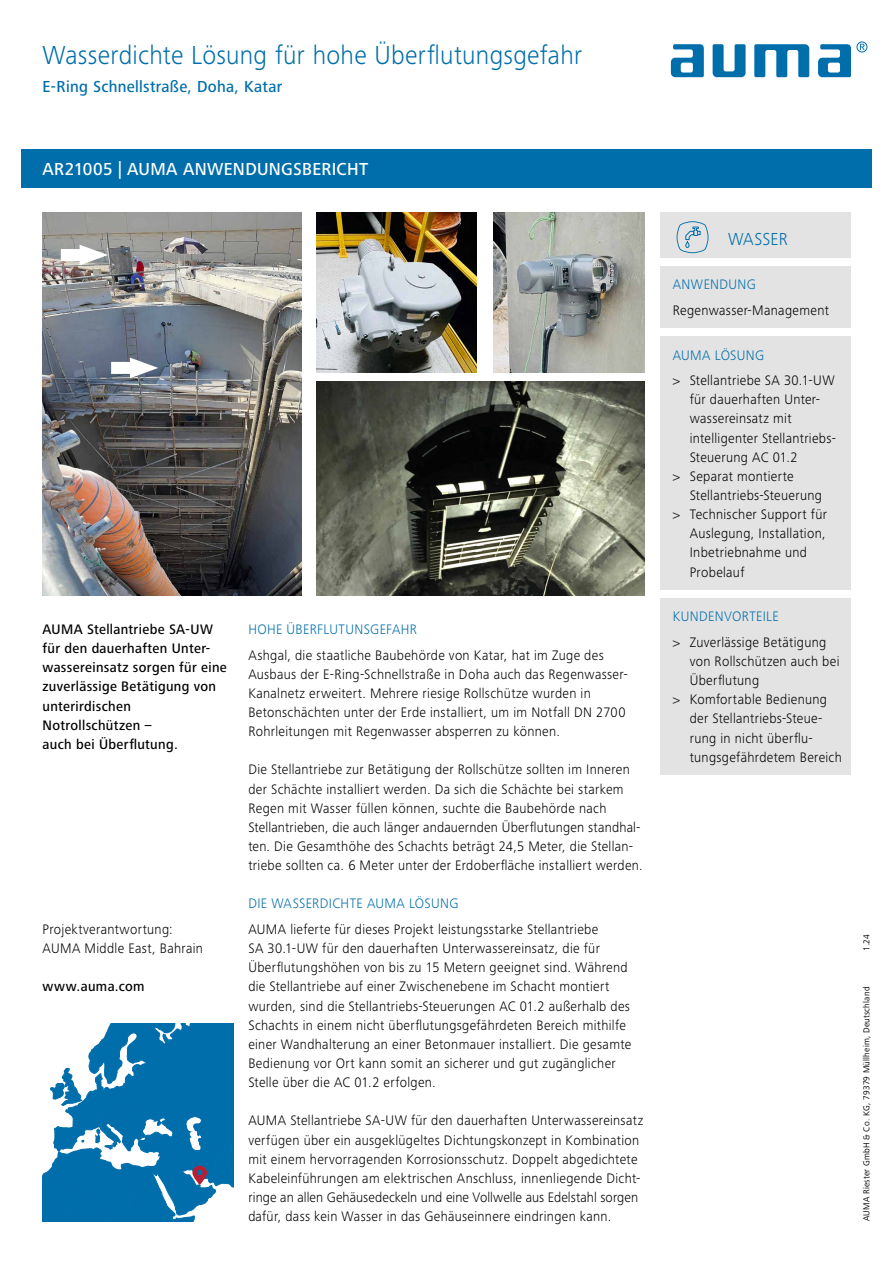
<style>
.page{position:relative;width:893px;height:1268px;background:#fff}
.page>*{position:absolute;margin:0;border:0;box-sizing:border-box;transform-origin:0 0}
.t1{font:300 27px "Frutiger Next LTW1 G";letter-spacing:.01em;color:#006eab;scale:.95 1}
.t2{font:500 18px "Frutiger Next LTW1 G";letter-spacing:.02em;color:#fff;scale:.95 1}
.t3{font:300 18px "Frutiger Next LTW1 G";letter-spacing:.005em;color:#006eab;scale:.95 1}
.t4{font:500 16.5px "Frutiger Next LTW1 G";letter-spacing:.02em;color:#006eab;scale:.95 1}
.t5{font:300 14.25px/19.2px "Frutiger Next LTW1 G";letter-spacing:.025em;color:#000;scale:.95 1}
.t6{font:500 14.25px/19.2px "Frutiger Next LTW1 G";letter-spacing:.025em;color:#000;scale:.95 1}
.t7{font:300 14.25px "Frutiger Next LTW1 G";letter-spacing:.03em;color:#006eab;scale:.95 1}
.t8{font:9px "Frutiger Next LTW1 G";letter-spacing:.025em;color:#000;scale:.95 1}
</style>
<div class="page">
<svg style="left:713px;top:44px;width:33px;height:33px"></svg>
<svg style="left:754px;top:44px;width:55px;height:33px"></svg>
<svg style="left:671px;top:44px;width:33px;height:33px"></svg>
<svg style="left:818px;top:41px;width:49px;height:36px"></svg>
<img style="left:43px;top:213px;width:259px;height:382px">
<img style="left:317px;top:213px;width:160px;height:159px">
<img style="left:493px;top:213px;width:152px;height:159px">
<img style="left:317px;top:381px;width:328px;height:214px">
<div style="left:61px;top:249px;width:30px;height:12px;background:#fff"></div>
<svg style="left:80px;top:244px;width:28px;height:21px"></svg>
<div style="left:111px;top:362px;width:31px;height:12px;background:#fff"></div>
<svg style="left:130px;top:357px;width:28px;height:21px"></svg>
<svg style="left:43px;top:1023px;width:190px;height:198px"></svg>
<div style="left:21px;top:149px;width:851px;height:38px;background:#006eab"></div>
<div style="left:660px;top:212px;width:190px;height:46px;background:#e3e3e3"></div>
<div style="left:660px;top:266px;width:190px;height:31px;background:#e3e3e3"></div>
<div style="left:660px;top:296px;width:190px;height:32px;background:#e3e3e3"></div>
<div style="left:660px;top:336px;width:190px;height:32px;background:#e3e3e3"></div>
<div style="left:660px;top:366px;width:190px;height:108px;background:#e3e3e3"></div>
<div style="left:660px;top:462px;width:190px;height:51px;background:#e3e3e3"></div>
<div style="left:660px;top:500px;width:190px;height:89px;background:#e3e3e3"></div>
<div style="left:660px;top:598px;width:190px;height:31px;background:#e3e3e3"></div>
<div style="left:660px;top:628px;width:190px;height:69px;background:#e3e3e3"></div>
<div style="left:660px;top:685px;width:190px;height:89px;background:#e3e3e3"></div>
<svg style="left:677px;top:221px;width:31px;height:32px"></svg>
<h1 class="t1" style="left:43px;top:40px;width:569px">Wasserdichte Lösung für hohe Überflutungsgefahr</h1>
<p class="t4" style="left:43px;top:77px;width:254px">E-Ring Schnellstraße, Doha, Katar</p>
<p class="t2" style="left:43px;top:158px;width:344px">AR21005 | AUMA ANWENDUNGSBERICHT</p>
<p class="t6" style="left:43px;top:620px;width:196px">AUMA Stellantriebe SA-UW für den dauerhaften Unter&shy;wassereinsatz sorgen für eine zuverlässige Betätigung von unterirdischen<br>Notrollschützen –<br>auch bei Überflutung.</p>
<p class="t5" style="left:43px;top:919px;width:170px">Projektverantwortung:<br>AUMA Middle East, Bahrain</p>
<p class="t6" style="left:43px;top:977px;width:109px">www.auma.com</p>
<p class="t7" style="left:248px;top:621px;width:179px">HOHE ÜBERFLUTUNSGEFAHR</p>
<p class="t5" style="left:248px;top:645px;width:401px">Ashgal, die staatliche Baubehörde von Katar, hat im Zuge des Ausbaus der E-Ring-Schnellstraße in Doha auch das Regenwasser-Kanalnetz erweitert. Mehrere riesige Rollschütze wurden in Betonschächten unter der Erde installiert, um im Notfall DN 2700<br>Rohrleitungen mit Regenwasser absperren zu können.</p>
<p class="t5" style="left:248px;top:760px;width:417px">Die Stellantriebe zur Betätigung der Rollschütze sollten im Inneren der Schächte installiert werden. Da sich die Schächte bei starkem Regen mit Wasser füllen können, suchte die Baubehörde nach Stellantrieben, die auch länger andauernden Überflutungen standhal&shy;ten. Die Gesamthöhe des Schachts beträgt 24,5 Meter, die Stellan&shy;triebe sollten ca. 6 Meter unter der Erdoberfläche installiert werden.</p>
<p class="t7" style="left:248px;top:895px;width:223px">DIE WASSERDICHTE AUMA LÖSUNG</p>
<p class="t5" style="left:248px;top:919px;width:405px">AUMA lieferte für dieses Projekt leistungsstarke Stellantriebe<br>SA 30.1-UW für den dauerhaften Unterwassereinsatz, die für Überflutungshöhen von bis zu 15 Metern geeignet sind. Während die Stellantriebe auf einer Zwischenebene im Schacht montiert wurden, sind die Stellantriebs-Steuerungen AC 01.2 außerhalb des Schachts in einem nicht überflutungsgefährdeten Bereich mithilfe einer Wandhalterung an einer Betonmauer installiert. Die gesamte Bedienung vor Ort kann somit an sicherer und gut zugänglicher Stelle über die AC 01.2 erfolgen.</p>
<p class="t5" style="left:248px;top:1110px;width:417px">AUMA Stellantriebe SA-UW für den dauerhaften Unterwassereinsatz verfügen über ein ausgeklügeltes Dichtungskonzept in Kombination mit einem hervorragenden Korrosionsschutz. Doppelt abgedichtete Kabeleinführungen am elektrischen Anschluss, innenliegende Dicht&shy;ringe an allen Gehäusedeckeln und eine Vollwelle aus Edelstahl sorgen dafür, dass kein Wasser in das Gehäuseinnere eindringen kann.</p>
<p class="t3" style="left:728px;top:228px;width:64px">WASSER</p>
<p class="t7" style="left:673px;top:276px;width:89px">ANWENDUNG</p>
<p class="t5" style="left:673px;top:300px;width:166px">Regenwasser-Management</p>
<p class="t7" style="left:673px;top:346px;width:98px">AUMA LÖSUNG</p>
<p class="t5" style="left:673px;top:370px;width:172px">&gt; Stellantriebe SA 30.1-UW</p>
<p class="t5" style="left:690px;top:390px;width:139px">für dauerhaften Unter-</p>
<p class="t5" style="left:690px;top:409px;width:109px">wassereinsatz mit</p>
<p class="t5" style="left:690px;top:428px;width:155px">intelligenter Stellantriebs-</p>
<p class="t5" style="left:690px;top:447px;width:115px">Steuerung AC 01.2</p>
<p class="t5" style="left:673px;top:466px;width:129px">&gt; Separat montierte</p>
<p class="t5" style="left:690px;top:485px;width:141px">Stellantriebs-Steuerung</p>
<p class="t5" style="left:673px;top:504px;width:164px">&gt; Technischer Support für</p>
<p class="t5" style="left:690px;top:524px;width:145px">Auslegung, Installation,</p>
<p class="t5" style="left:690px;top:543px;width:125px">Inbetriebnahme und</p>
<p class="t5" style="left:690px;top:562px;width:59px">Probelauf</p>
<p class="t7" style="left:673px;top:608px;width:113px">KUNDENVORTEILE</p>
<p class="t5" style="left:673px;top:632px;width:163px">&gt; Zuverlässige Betätigung</p>
<p class="t5" style="left:690px;top:651px;width:159px">von Rollschützen auch bei</p>
<p class="t5" style="left:690px;top:670px;width:75px">Überflutung</p>
<p class="t5" style="left:673px;top:689px;width:164px">&gt; Komfortable Bedienung</p>
<p class="t5" style="left:690px;top:709px;width:141px">der Stellantriebs-Steue-</p>
<p class="t5" style="left:690px;top:728px;width:131px">rung in nicht überflu-</p>
<p class="t5" style="left:690px;top:747px;width:162px">tungsgefährdetem Bereich</p>
<p class="t8" style="left:861px;top:950px;width:19px;rotate:-90deg">1.24</p>
<p class="t8" style="left:861px;top:1220px;width:248px;rotate:-90deg">AUMA Riester GmbH &amp; Co. KG, 79379 Müllheim, Deutschland</p>
</div>
